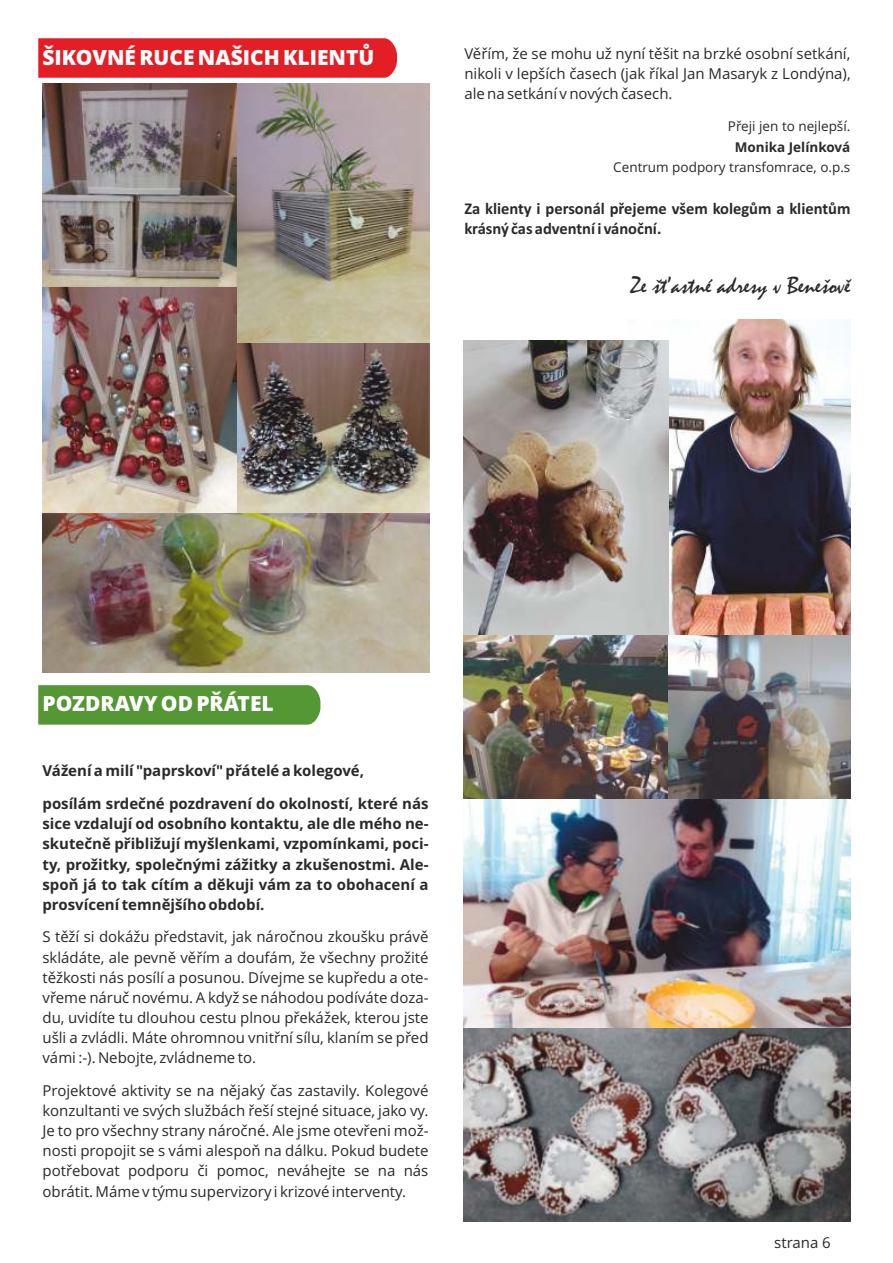
<style>
.page{position:relative;width:893px;height:1263px;background:#fff}
.page>*{position:absolute;margin:0;border:0;box-sizing:border-box;transform-origin:0 0}
.t1{font:24px "Mistral";color:#2b2a29}
.t2{font:800 21px "Open Sans";color:#fefefe}
.t3{font:700 16.5px/20.7px "Calibri";color:#2b2a29}
.t4{font:15px/20.1px "Open Sans";color:#2b2a29;text-align:justify}
.t5{font:700 15px/20.1px "Open Sans";color:#2b2a29;text-align:justify}
.t6{font:13.5px "Open Sans";color:#2b2a29}
.t7{font:700 13.5px "Open Sans";color:#2b2a29}
</style>
<div class="page">
<div style="left:38px;top:685px;width:282px;height:40px;background:#559734"></div>
<div style="left:38px;top:38px;width:359px;height:40px;background:#e31e24"></div>
<img style="left:236px;top:342px;width:193px;height:172px">
<img style="left:236px;top:84px;width:193px;height:258px">
<img style="left:43px;top:286px;width:193px;height:228px">
<img style="left:43px;top:514px;width:386px;height:159px">
<img style="left:43px;top:84px;width:193px;height:202px">
<img style="left:627px;top:320px;width:223px;height:315px">
<img style="left:463px;top:341px;width:205px;height:294px">
<img style="left:463px;top:635px;width:205px;height:165px">
<img style="left:668px;top:635px;width:182px;height:165px">
<img style="left:463px;top:800px;width:387px;height:421px">
<h2 class="t2" style="left:43px;top:49px;width:333px">ŠIKOVNÉ RUCE NAŠICH KLIENTŮ</h2>
<p class="t4" style="left:464px;top:45px;width:388px">Věřím, že se mohu už nyní těšit na brzké osobní setkání, nikoli v lepších časech (jak říkal Jan Masaryk z Londýna), ale na setkání v nových časech.</p>
<p class="t6" style="left:728px;top:121px;width:124px">Přeji jen to nejlepší.</p>
<p class="t7" style="left:735px;top:141px;width:117px">Monika Jelínková</p>
<p class="t6" style="left:613px;top:162px;width:239px">Centrum podpory transfomrace, o.p.s</p>
<p class="t3" style="left:464px;top:199px;width:388px">Za klienty i personál přejeme všem kolegům a klientům krásný čas adventní i vánoční.</p>
<h1 class="t1" style="left:631px;top:277px;width:221px">Ze šťastné adresy v Benešově</h1>
<h2 class="t2" style="left:43px;top:695px;width:233px">POZDRAVY OD PŘÁTEL</h2>
<p class="t5" style="left:42px;top:762px;width:323px">Vážení a milí "paprskoví" přátelé a kolegové,</p>
<p class="t5" style="left:42px;top:795px;width:388px">posílám srdečné pozdravení do okolností, které nás sice vzdalují od osobního kontaktu, ale dle mého ne&shy;skutečně přibližují myšlenkami, vzpomínkami, poci&shy;ty, prožitky, společnými zážitky a zkušenostmi. Ale&shy;spoň já to tak cítím a děkuji vám za to obohacení a prosvícení temnějšího období.</p>
<p class="t4" style="left:42px;top:928px;width:388px">S těží si dokážu představit, jak náročnou zkoušku právě skládáte, ale pevně věřím a doufám, že všechny prožité těžkosti nás posílí a posunou. Dívejme se kupředu a ote&shy;vřeme náruč novému. A když se náhodou podíváte doza&shy;du, uvidíte tu dlouhou cestu plnou překážek, kterou jste ušli a zvládli. Máte ohromnou vnitřní sílu, klaním se před vámi :-). Nebojte, zvládneme to.</p>
<p class="t4" style="left:43px;top:1082px;width:388px">Projektové aktivity se na nějaký čas zastavily. Kolegové konzultanti ve svých službách řeší stejné situace, jako vy.<br>Je to pro všechny strany náročné. Ale jsme otevřeni mož&shy;nosti propojit se s vámi alespoň na dálku. Pokud budete potřebovat podporu či pomoc, neváhejte se na nás obrátit. Máme v týmu supervizory i krizové interventy.</p>
<p class="t4" style="left:774px;top:1234px;width:58px">strana 6</p>
</div>
